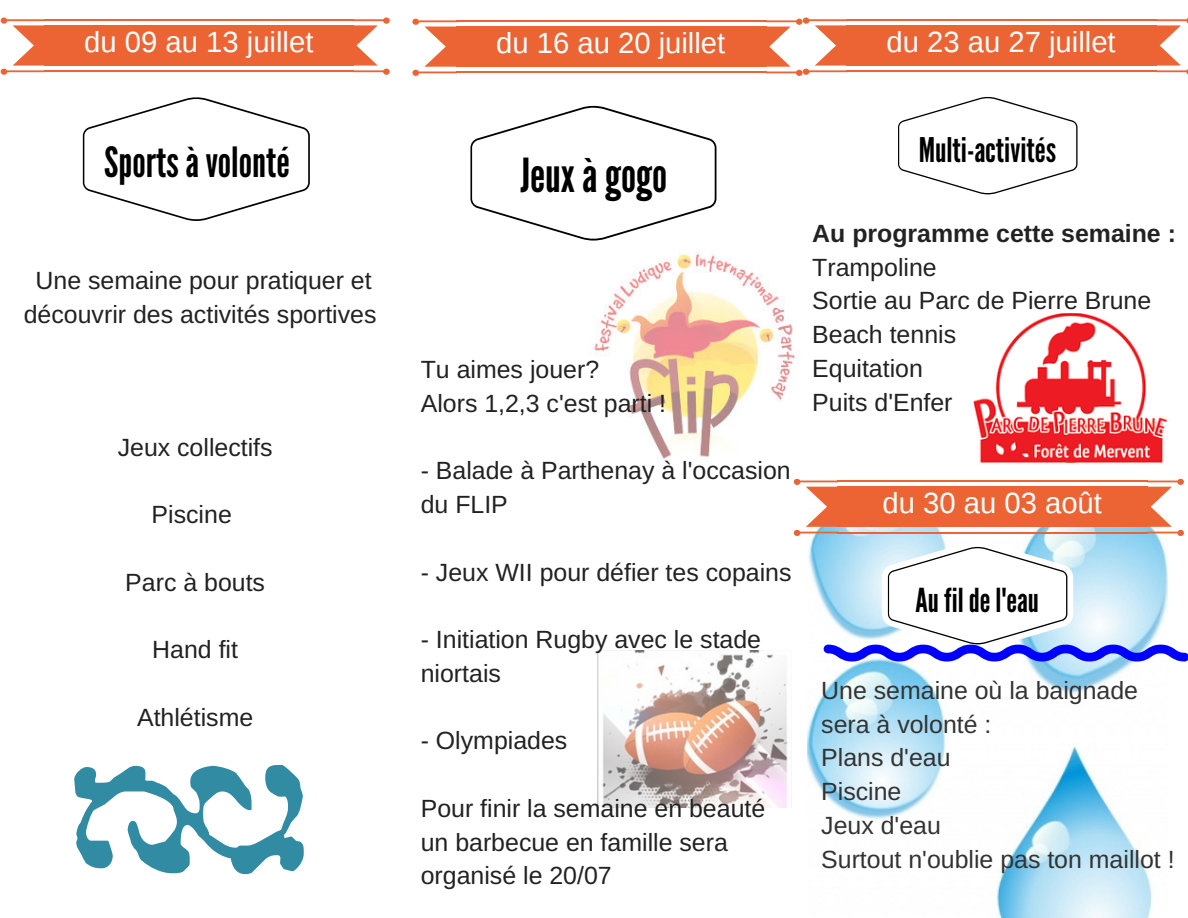
<style>
.page{position:relative;width:1188px;height:918px;background:#fff}
.page>*{position:absolute;margin:0;border:0;box-sizing:border-box;transform-origin:0 0}
.t1{font:46.8px "League Gothic";color:#000}
.t2{font:41.7px "League Gothic";color:#000}
.t3{font:33.9px "League Gothic";color:#000}
.t4{font:33px "League Gothic";color:#000}
.t5{font:29.25px "Liberation Sans";color:#fff}
.t6{font:24.9px/33.8px "Arimo";color:#222}
.t7{font:24.9px/33.8px "Arimo";color:#333}
.t8{font:700 24.9px "Arimo";color:#222}
</style>
<div class="page">
<svg style="left:82px;top:97px;width:228px;height:124px"></svg>
<img style="left:973px;top:314px;width:195px;height:148px">
<img style="left:808px;top:662px;width:345px;height:256px">
<svg style="left:898px;top:96px;width:180px;height:99px"></svg>
<svg style="left:470px;top:105px;width:247px;height:136px"></svg>
<div style="left:44px;top:25px;width:310px;height:41px;background:#ec6433"></div>
<hr style="left:44px;top:70px;width:310px;height:2px;background:#ec6433">
<hr style="left:44px;top:19px;width:310px;height:2px;background:#ec6433">
<svg style="left:1px;top:17px;width:44px;height:58px"></svg>
<svg style="left:353px;top:17px;width:37px;height:58px"></svg>
<div style="left:456px;top:27px;width:310px;height:40px;background:#ec6433"></div>
<hr style="left:456px;top:72px;width:310px;height:1px;background:#ec6433">
<hr style="left:456px;top:20px;width:310px;height:2px;background:#ec6433">
<svg style="left:412px;top:19px;width:45px;height:57px"></svg>
<div style="left:847px;top:25px;width:310px;height:41px;background:#ec6433"></div>
<hr style="left:847px;top:70px;width:310px;height:2px;background:#ec6433">
<hr style="left:847px;top:19px;width:310px;height:2px;background:#ec6433">
<svg style="left:766px;top:17px;width:81px;height:59px"></svg>
<svg style="left:1156px;top:18px;width:32px;height:57px"></svg>
<img style="left:594px;top:251px;width:201px;height:208px">
<img style="left:597px;top:650px;width:195px;height:158px">
<svg style="left:794px;top:479px;width:394px;height:183px"></svg>
<svg style="left:74px;top:765px;width:230px;height:109px"></svg>
<p class="t5" style="left:84px;top:25px;width:231px">du 09 au 13 juillet</p>
<p class="t5" style="left:496px;top:26px;width:231px">du 16 au 20 juillet</p>
<p class="t5" style="left:887px;top:25px;width:231px">du 23 au 27 juillet</p>
<h2 class="t2" style="left:104px;top:138px;width:187px">Sportsàvolonté</h2>
<p class="t6" style="left:24px;top:264px;width:354px;text-align:center">Une semaine pour pratiquer et découvrir des activités sportives</p>
<p class="t6" style="left:118px;top:430px;width:156px">Jeux collectifs</p>
<p class="t6" style="left:152px;top:498px;width:82px">Piscine</p>
<p class="t6" style="left:125px;top:565px;width:141px">Parc à bouts</p>
<p class="t6" style="left:152px;top:633px;width:87px">Hand fit</p>
<p class="t6" style="left:137px;top:700px;width:118px">Athlétisme</p>
<h1 class="t1" style="left:520px;top:149px;width:148px">Jeuxàgogo</h1>
<p class="t6" style="left:421px;top:352px;width:247px">Tu aimes jouer?<br>Alors 1,2,3 c'est parti !</p>
<p class="t6" style="left:421px;top:454px;width:372px">- Balade à Parthenay à l'occasion du FLIP</p>
<p class="t6" style="left:421px;top:555px;width:372px">- Jeux WII pour défier tes copains</p>
<p class="t6" style="left:421px;top:622px;width:342px">- Initiation Rugby avec le stade niortais</p>
<p class="t6" style="left:421px;top:724px;width:148px">- Olympiades</p>
<p class="t6" style="left:421px;top:791px;width:346px">Pour finir la semaine en beauté un barbecue en famille sera organisé le 20/07</p>
<h3 class="t3" style="left:919px;top:130px;width:139px">Multi-activités</h3>
<p class="t8" style="left:812px;top:219px;width:365px">Au programme cette semaine :</p>
<p class="t6" style="left:812px;top:250px;width:340px">Trampoline<br>Sortie au Parc de Pierre Brune<br>Beach tennis<br>Equitation<br>Puits d'Enfer</p>
<p class="t5" style="left:883px;top:487px;width:221px">du 30 au 03 août</p>
<h3 class="t4" style="left:916px;top:581px;width:125px">Aufildel'eau</h3>
<p class="t7" style="left:821px;top:673px;width:355px">Une semaine où la baignade sera à volonté :<br>Plans d'eau<br>Piscine<br>Jeux d'eau<br>Surtout n'oublie pas ton maillot !</p>
</div>
